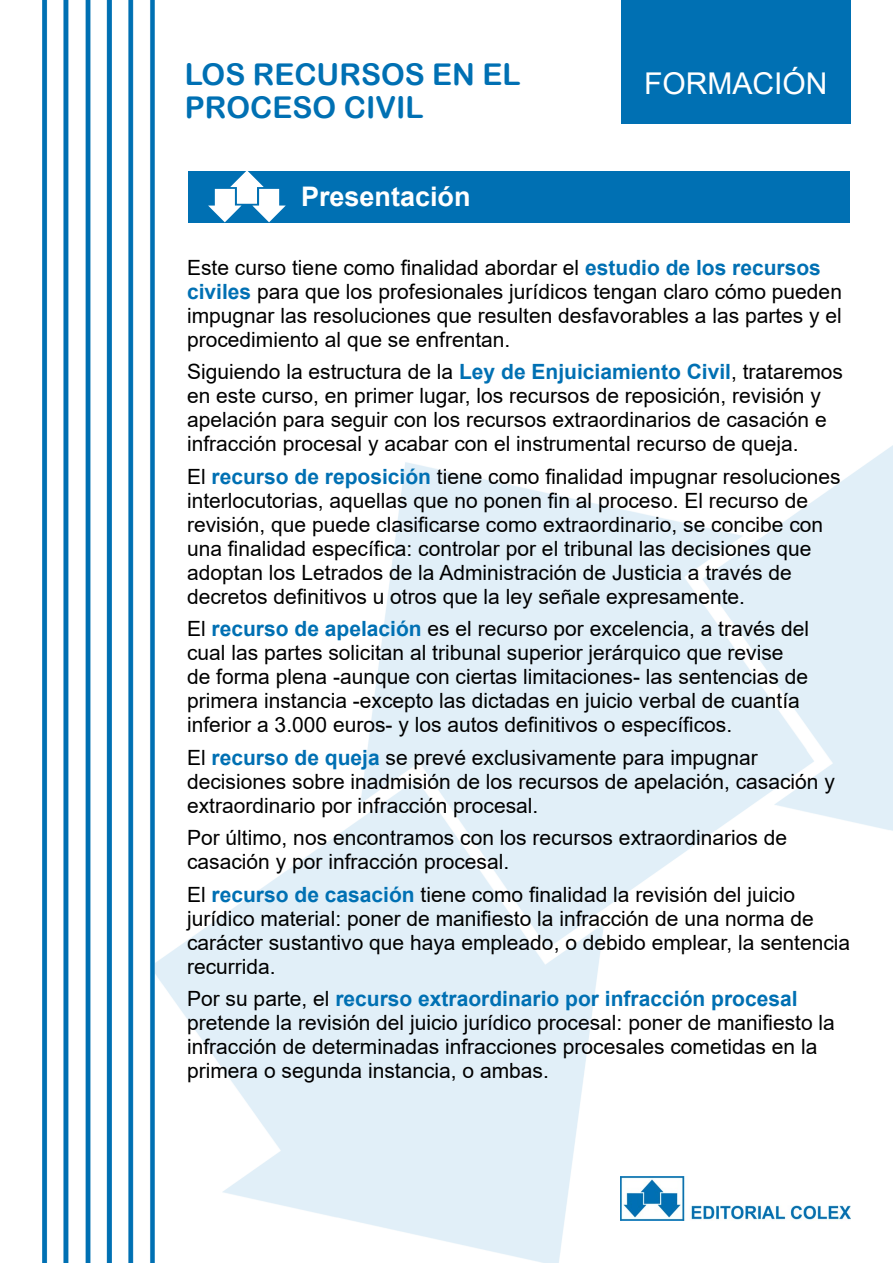
<style>
.page{position:relative;width:893px;height:1263px;background:#fff}
.page>*{position:absolute;margin:0;border:0;box-sizing:border-box;transform-origin:0 0}
.t1{font:30px "Arial Rounded MT Bold";color:#0070b3}
.t2{font:30px "Arial";color:#fff}
.t3{font:700 27px "Arial";color:#fff}
.t4{font:21px/24px "Arial";color:#000}
.s1{font-weight:700;color:#0070b3}
</style>
<div class="page">
<img style="left:155px;top:446px;width:738px;height:817px">
<div style="left:621px;top:0;width:229px;height:123px;background:#0070b3"></div>
<img style="left:620px;top:1176px;width:230px;height:44px">
<img style="left:43px;top:0;width:112px;height:1263px">
<div style="left:188px;top:171px;width:662px;height:51px;background:#0070b3"></div>
<svg style="left:208px;top:171px;width:78px;height:51px"></svg>
<h1 class="t1" style="left:185px;top:56px;width:337px">LOS RECURSOS EN EL</h1>
<h1 class="t2" style="left:644px;top:63px;width:185px">FORMACIÓN</h1>
<h1 class="t1" style="left:185px;top:89px;width:240px">PROCESO CIVIL</h1>
<p class="t3" style="left:301px;top:177px;width:171px">Presentación</p>
<p class="t4" style="left:187px;top:255px;width:656px">Este curso tiene como finalidad abordar el <span class="s1">estudio de los recursos civiles</span> para que los profesionales jurídicos tengan claro cómo pueden impugnar las resoluciones que resulten desfavorables a las partes y el procedimiento al que se enfrentan.</p>
<p class="t4" style="left:187px;top:360px;width:657px">Siguiendo la estructura de la <span class="s1">Ley de Enjuiciamiento Civil</span>, trataremos en este curso, en primer lugar, los recursos de reposición, revisión y apelación para seguir con los recursos extraordinarios de casación e infracción procesal y acabar con el instrumental recurso de queja.</p>
<p class="t4" style="left:187px;top:464px;width:655px">El <span class="s1">recurso de reposición</span> tiene como finalidad impugnar resoluciones interlocutorias, aquellas que no ponen fin al proceso. El recurso de revisión, que puede clasificarse como extraordinario, se concibe con una finalidad específica: controlar por el tribunal las decisiones que adoptan los Letrados de la Administración de Justicia a través de decretos definitivos u otros que la ley señale expresamente.</p>
<p class="t4" style="left:187px;top:617px;width:624px">El <span class="s1">recurso de apelación</span> es el recurso por excelencia, a través del cual las partes solicitan al tribunal superior jerárquico que revise de forma plena -aunque con ciertas limitaciones- las sentencias de primera instancia -excepto las dictadas en juicio verbal de cuantía inferior a 3.000 euros- y los autos definitivos o específicos.</p>
<p class="t4" style="left:187px;top:745px;width:649px">El <span class="s1">recurso de queja</span> se prevé exclusivamente para impugnar decisiones sobre inadmisión de los recursos de apelación, casación y extraordinario por infracción procesal.</p>
<p class="t4" style="left:187px;top:826px;width:601px">Por último, nos encontramos con los recursos extraordinarios de casación y por infracción procesal.</p>
<p class="t4" style="left:187px;top:882px;width:665px">El <span class="s1">recurso de casación</span> tiene como finalidad la revisión del juicio jurídico material: poner de manifiesto la infracción de una norma de carácter sustantivo que haya empleado, o debido emplear, la sentencia recurrida.</p>
<p class="t4" style="left:187px;top:987px;width:649px">Por su parte, el <span class="s1">recurso extraordinario por infracción procesal </span>pretende la revisión del juicio jurídico procesal: poner de manifiesto la infracción de determinadas infracciones procesales cometidas en la primera o segunda instancia, o ambas.</p>
</div>
